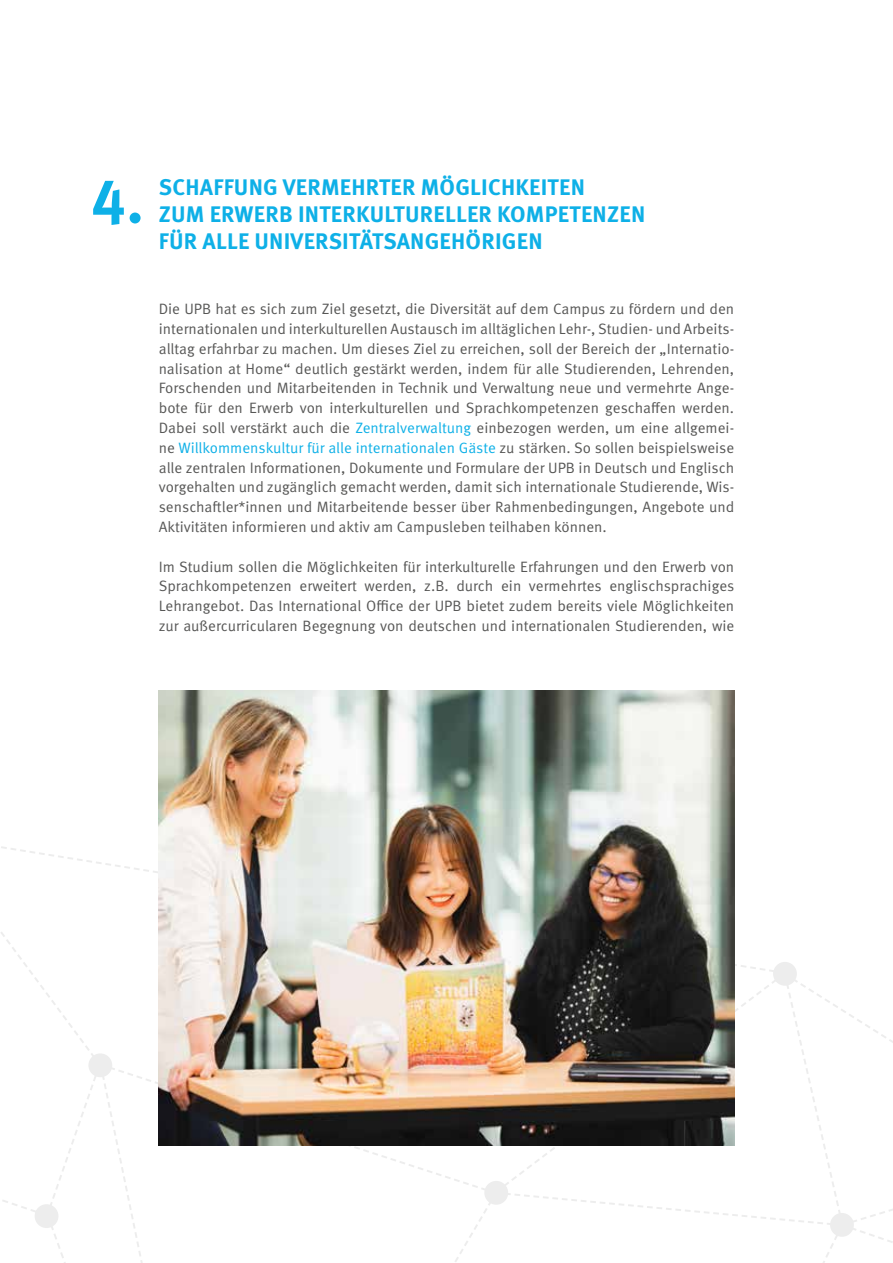
<style>
.page{position:relative;width:893px;height:1263px;background:#fff}
.page>*{position:absolute;margin:0;border:0;box-sizing:border-box;transform-origin:0 0}
.t1{font:700 62.25px "Meta Pro";color:#0eb0e7}
.t2{font:700 22.5px/27px "Meta Pro";letter-spacing:.01em;color:#0eb0e7}
.t3{font:15px/19.8px "Meta Pro Norm";color:#575756;text-align:justify}
.s1{color:#0eb0e7}
</style>
<div class="page">
<div style="left:773px;top:962px;width:24px;height:24px;background:#ededed;border-radius:50%"></div>
<svg style="left:436px;top:971px;width:457px;height:292px"></svg>
<svg style="left:1px;top:831px;width:158px;height:432px"></svg>
<img style="left:159px;top:690px;width:575px;height:456px">
<h1 class="t1" style="left:91px;top:152px;width:55px">4.</h1>
<h2 class="t2" style="left:159px;top:173px;width:488px">SCHAFFUNG VERMEHRTER MÖGLICHKEITEN<br>ZUM ERWERB INTERKULTURELLER KOMPETENZEN<br>FÜR ALLE UNIVERSITÄTSANGEHÖRIGEN</h2>
<p class="t3" style="left:159px;top:298px;width:577px">Die UPB hat es sich zum Ziel gesetzt, die Diversität auf dem Campus zu fördern und den internationalen und interkulturellen Austausch im alltäglichen Lehr-, Studien- und Arbeits&shy;alltag erfahrbar zu machen. Um dieses Ziel zu erreichen, soll der Bereich der „Internatio&shy;nalisation at Home“ deutlich gestärkt werden, indem für alle Studierenden, Lehrenden, Forschenden und Mitarbeitenden in Technik und Verwaltung neue und vermehrte Ange&shy;bote für den Erwerb von interkulturellen und Sprachkompetenzen geschaffen werden.<br>Dabei soll verstärkt auch die <span class="s1">Zentralverwaltung</span> einbezogen werden, um eine allgemei&shy;ne <span class="s1">Willkommenskultur für alle internationalen Gäste</span> zu stärken. So sollen beispielsweise alle zentralen Informationen, Dokumente und Formulare der UPB in Deutsch und Englisch vorgehalten und zugänglich gemacht werden, damit sich internationale Studierende, Wis&shy;senschaftler*innen und Mitarbeitende besser über Rahmenbedingungen, Angebote und Aktivitäten informieren und aktiv am Campusleben teilhaben können.</p>
<p class="t3" style="left:159px;top:555px;width:577px">Im Studium sollen die Möglichkeiten für interkulturelle Erfahrungen und den Erwerb von Sprachkompetenzen erweitert werden, z.B. durch ein vermehrtes englischsprachiges Lehrangebot. Das International Office der UPB bietet zudem bereits viele Möglichkeiten zur außercurricularen Begegnung von deutschen und internationalen Studierenden, wie</p>
</div>
